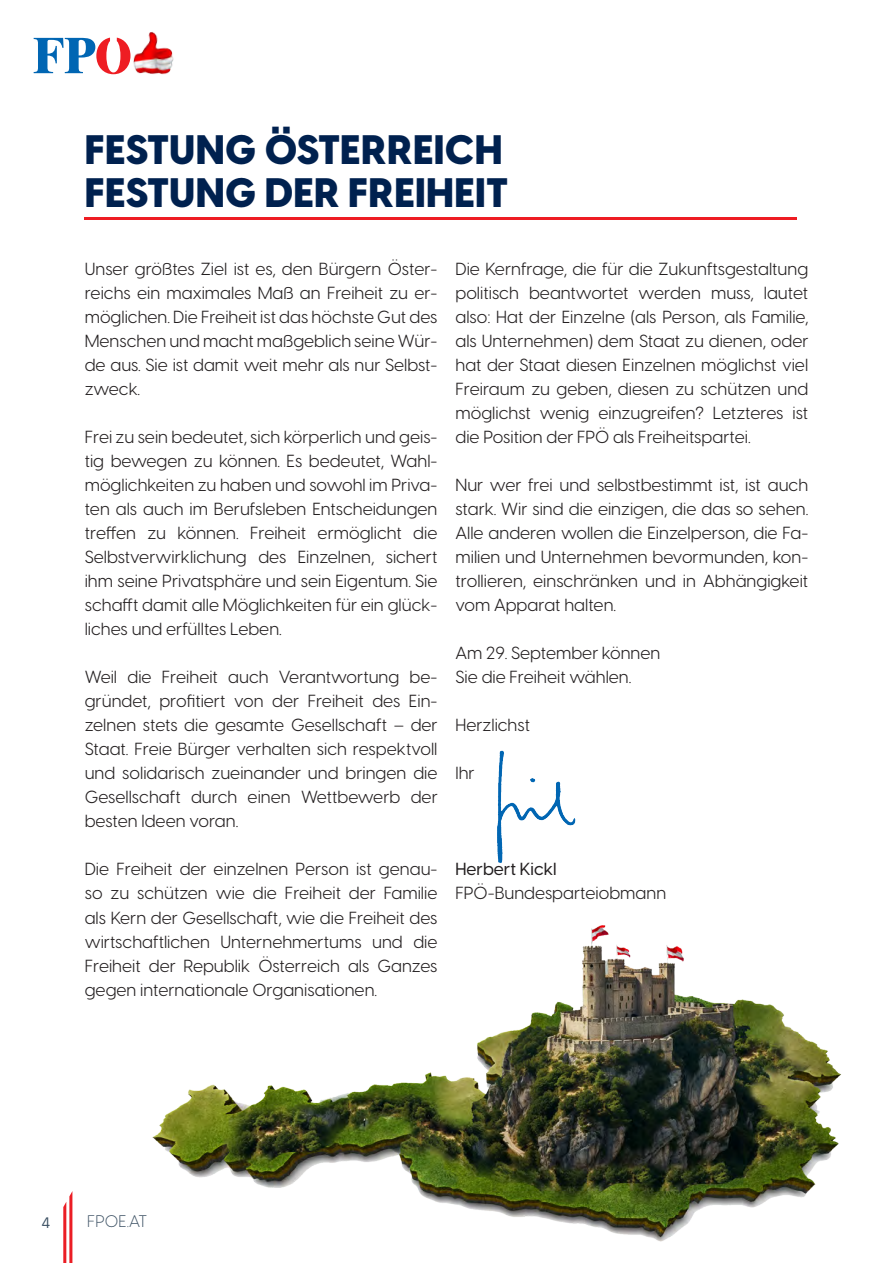
<style>
.page{position:relative;width:893px;height:1263px;background:#fff}
.page>*{position:absolute;margin:0;border:0;box-sizing:border-box;transform-origin:0 0}
.t1{font:800 40.5px/43.5px "Visby CF";letter-spacing:.01em;color:#00214f}
.t2{font:17.25px/24px "Visby CF";color:#231f20;text-align:justify}
.t3{font:500 17.25px "Visby CF";color:#231f20}
.t4{font:300 16.5px "Visby CF";letter-spacing:.005em;color:#394e61}
.t5{font:500 16.5px "Rajdhani";color:#394e61}
</style>
<div class="page">
<svg style="left:63px;top:1192px;width:9px;height:70px"></svg>
<svg style="left:34px;top:38px;width:93px;height:36px"></svg>
<img style="left:127px;top:32px;width:47px;height:43px">
<hr style="left:85px;top:218px;width:711px;height:2px;background:#ee1d23">
<img style="left:152px;top:925px;width:689px;height:317px">
<img style="left:497px;top:750px;width:79px;height:113px">
<h1 class="t1" style="left:85px;top:128px;width:424px">FESTUNG ÖSTERREICH<br>FESTUNG DER FREIHEIT</h1>
<p class="t2" style="left:85px;top:257px;width:354px">Unser größtes Ziel ist es, den Bürgern Öster&shy;reichs ein maximales Maß an Freiheit zu er&shy;möglichen. Die Freiheit ist das höchste Gut des Menschen und macht maßgeblich seine Wür&shy;de aus. Sie ist damit weit mehr als nur Selbst&shy;zweck.</p>
<p class="t2" style="left:85px;top:425px;width:354px">Frei zu sein bedeutet, sich körperlich und geis&shy;tig bewegen zu können. Es bedeutet, Wahl&shy;möglichkeiten zu haben und sowohl im Priva&shy;ten als auch im Berufsleben Entscheidungen treffen zu können. Freiheit ermöglicht die Selbstverwirklichung des Einzelnen, sichert ihm seine Privatsphäre und sein Eigentum. Sie schafft damit alle Möglichkeiten für ein glück&shy;liches und erfülltes Leben.</p>
<p class="t2" style="left:85px;top:665px;width:354px">Weil die Freiheit auch Verantwortung be&shy;gründet, profitiert von der Freiheit des Ein&shy;zelnen stets die gesamte Gesellschaft – der Staat. Freie Bürger verhalten sich respektvoll und solidarisch zueinander und bringen die Gesellschaft durch einen Wettbewerb der besten Ideen voran.</p>
<p class="t2" style="left:85px;top:857px;width:354px">Die Freiheit der einzelnen Person ist genau&shy;so zu schützen wie die Freiheit der Familie als Kern der Gesellschaft, wie die Freiheit des wirtschaftlichen Unternehmertums und die Freiheit der Republik Österreich als Ganzes gegen internationale Organisationen.</p>
<p class="t2" style="left:455px;top:257px;width:354px">Die Kernfrage, die für die Zukunftsgestaltung politisch beantwortet werden muss, lautet also: Hat der Einzelne (als Person, als Familie, als Unternehmen) dem Staat zu dienen, oder hat der Staat diesen Einzelnen möglichst viel Freiraum zu geben, diesen zu schützen und möglichst wenig einzugreifen? Letzteres ist die Position der FPÖ als Freiheitspartei.</p>
<p class="t2" style="left:455px;top:473px;width:354px">Nur wer frei und selbstbestimmt ist, ist auch stark. Wir sind die einzigen, die das so sehen.<br>Alle anderen wollen die Einzelperson, die Fa&shy;milien und Unternehmen bevormunden, kon&shy;trollieren, einschränken und in Abhängigkeit vom Apparat halten.</p>
<p class="t2" style="left:455px;top:641px;width:206px">Am 29. September können<br>Sie die Freiheit wählen.</p>
<p class="t2" style="left:455px;top:713px;width:76px">Herzlichst</p>
<p class="t2" style="left:455px;top:761px;width:21px">Ihr</p>
<p class="t3" style="left:455px;top:858px;width:102px">Herbert Kickl</p>
<p class="t2" style="left:455px;top:881px;width:212px">FPÖ-Bundesparteiobmann</p>
<p class="t5" style="left:41px;top:1212px;width:10px">4</p>
<p class="t4" style="left:87px;top:1210px;width:62px">FPOE.AT</p>
</div>
